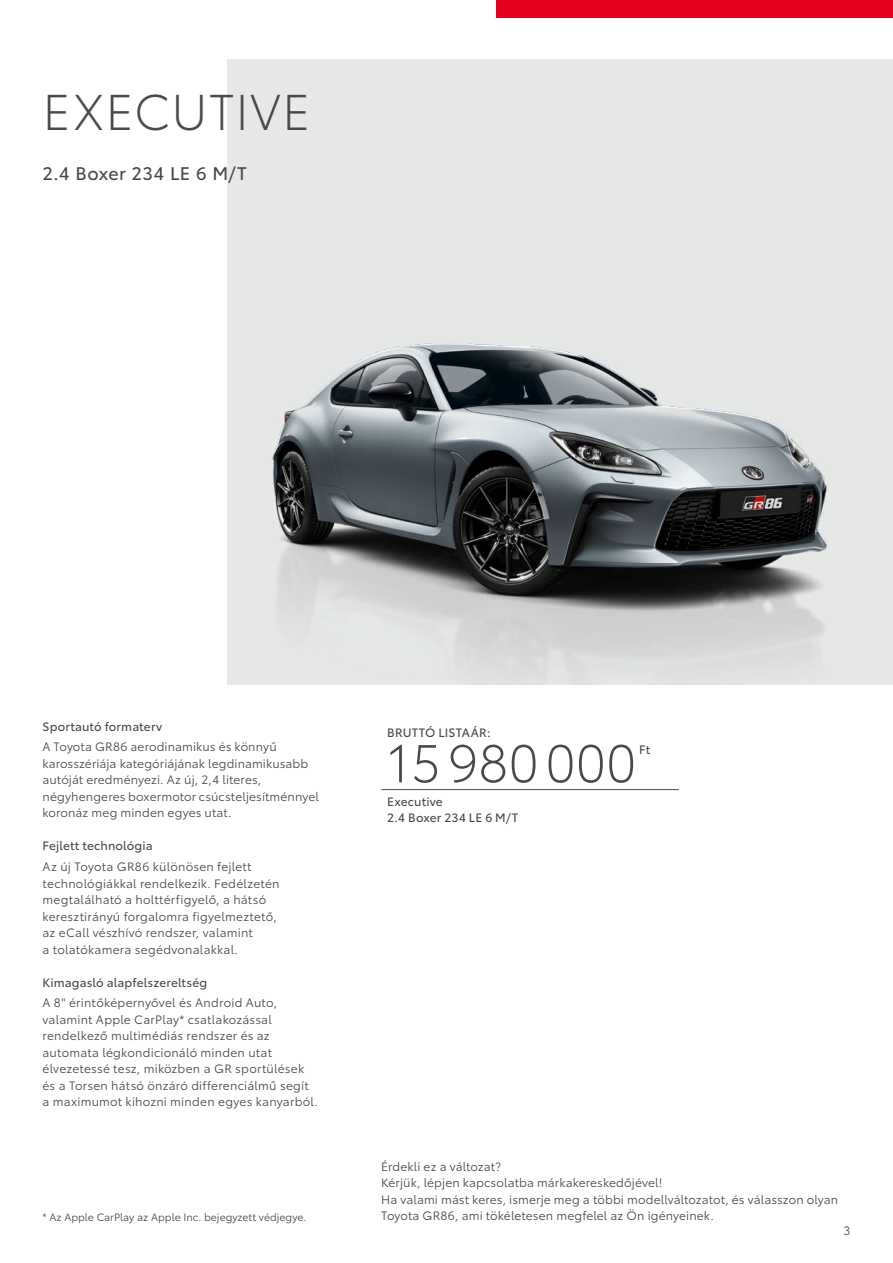
<style>
.page{position:relative;width:893px;height:1263px;background:#fff}
.page>*{position:absolute;margin:0;border:0;box-sizing:border-box;transform-origin:0 0}
.t1{font:300 52.5px "Toyota Type";color:#494948}
.t2{font:300 49.5px "Toyota Type";letter-spacing:.02em;color:#494948}
.t3{font:18px "Toyota Type";letter-spacing:.025em;color:#494948}
.t4{font:12px/16.5px "Toyota Type";letter-spacing:.015em;color:#494948}
.t5{font:12px/16.5px "Toyota Type";letter-spacing:.015em;color:#494948}
.t6{font:10.5px "Toyota Type";color:#494948}
</style>
<div class="page">
<div style="left:227px;top:60px;width:666px;height:625px;background:#e7e8e8"></div>
<img style="left:272px;top:343px;width:556px;height:336px">
<div style="left:497px;top:0;width:396px;height:17px;background:#e3001f"></div>
<hr style="left:381px;top:789px;width:298px;height:1px;background:#494948">
<h2 class="t2" style="left:43px;top:76px;width:270px">EXECUTIVE</h2>
<h3 class="t3" style="left:43px;top:160px;width:206px">2.4 Boxer 234 LE 6 M/T</h3>
<p class="t5" style="left:43px;top:717px;width:121px">Sportautó formaterv</p>
<p class="t4" style="left:43px;top:738px;width:278px">A Toyota GR86 aerodinamikus és könnyű karosszériája kategóriájának legdinamikusabb autóját eredményezi. Az új, 2,4 literes, négyhengeres boxermotor csúcsteljesítménnyel koronáz meg minden egyes utat.</p>
<p class="t5" style="left:43px;top:837px;width:112px">Fejlett technológia</p>
<p class="t4" style="left:43px;top:858px;width:239px">Az új Toyota GR86 különösen fejlett technológiákkal rendelkezik. Fedélzetén megtalálható a holttérfigyelő, a hátsó keresztirányú forgalomra figyelmeztető, az eCall vészhívó rendszer, valamint<br>a tolatókamera segédvonalakkal.</p>
<p class="t5" style="left:43px;top:973px;width:166px">Kimagasló alapfelszereltség</p>
<p class="t4" style="left:43px;top:994px;width:277px">A 8" érintőképernyővel és Android Auto, valamint Apple CarPlay* csatlakozással rendelkező multimédiás rendszer és az automata légkondicionáló minden utat élvezetessé tesz, miközben a GR sportülések és a Torsen hátsó önzáró differenciálmű segít a maximumot kihozni minden egyes kanyarból.</p>
<p class="t6" style="left:43px;top:1209px;width:265px">* Az Apple CarPlay az Apple Inc. bejegyzett védjegye.</p>
<p class="t5" style="left:387px;top:724px;width:105px">BRUTTÓ LISTAÁR:</p>
<h1 class="t1" style="left:387px;top:725px;width:251px">15980000</h1>
<p class="t5" style="left:639px;top:740px;width:12px">Ft</p>
<p class="t5" style="left:387px;top:792px;width:132px">Executive<br>2.4 Boxer 234 LE 6 M/T</p>
<p class="t4" style="left:381px;top:1157px;width:459px">Érdekli ez a változat?<br>Kérjük, lépjen kapcsolatba márkakereskedőjével!<br>Ha valami mást keres, ismerje meg a többi modellváltozatot, és válasszon olyan Toyota GR86, ami tökéletesen megfelel az Ön igényeinek.</p>
<p class="t4" style="left:844px;top:1221px;width:8px">3</p>
</div>
